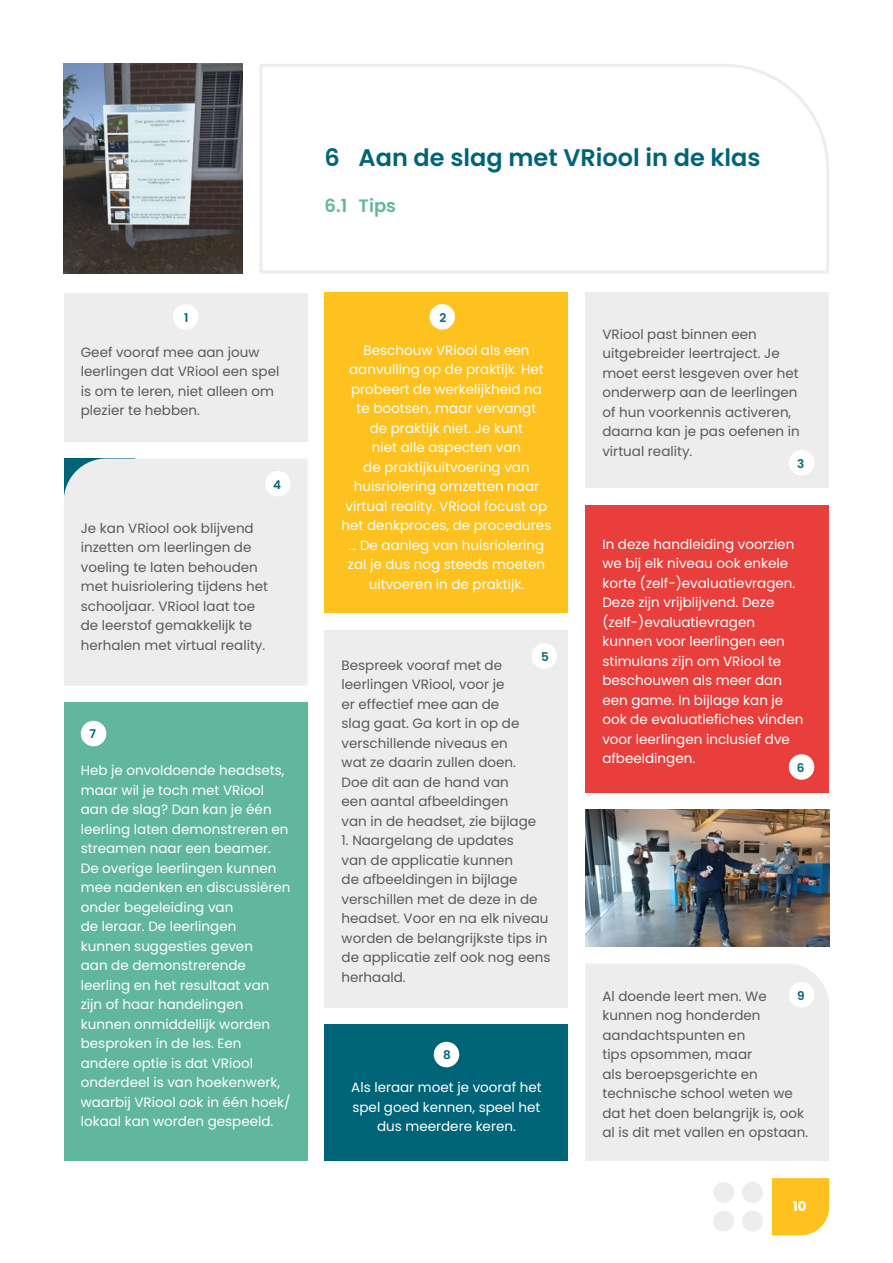
<style>
.page{position:relative;width:893px;height:1263px;background:#fff}
.page>*{position:absolute;margin:0;border:0;box-sizing:border-box;transform-origin:0 0}
.t1{font:600 24px "Poppins";color:#006478}
.t2{font:600 18px "Poppins";color:#61b79e}
.t3{font:13.5px/19.5px "Poppins";color:#fff;text-align:center}
.t4{font:13.5px/19.5px "Poppins";color:#5a5a5d}
.t5{font:700 13.5px "Poppins";color:#fff}
.t6{font:600 12px "Poppins";color:#006478}
</style>
<div class="page">
<svg style="left:772px;top:1178px;width:57px;height:57px;background:#fdc52a"></svg>
<div style="left:713px;top:1182px;width:21px;height:21px;background:#ededed;border-radius:50%"></div>
<div style="left:742px;top:1211px;width:21px;height:20px;background:#ededed;border-radius:50%"></div>
<div style="left:742px;top:1182px;width:21px;height:21px;background:#ededed;border-radius:50%"></div>
<div style="left:713px;top:1211px;width:21px;height:20px;background:#ededed;border-radius:50%"></div>
<svg style="left:259px;top:64px;width:570px;height:209px"></svg>
<div style="left:64px;top:293px;width:244px;height:148px;background:#ededed"></div>
<div style="left:325px;top:293px;width:243px;height:320px;background:#fdc21f"></div>
<div style="left:585px;top:293px;width:244px;height:195px;background:#ededed"></div>
<div style="left:64px;top:458px;width:244px;height:228px;background:#ededed"></div>
<div style="left:325px;top:630px;width:243px;height:377px;background:#ededed"></div>
<div style="left:325px;top:1024px;width:243px;height:137px;background:#006478"></div>
<div style="left:64px;top:703px;width:244px;height:458px;background:#61b79e"></div>
<div style="left:585px;top:505px;width:244px;height:288px;background:#e83f3c"></div>
<div style="left:585px;top:963px;width:244px;height:198px;background:#ededed"></div>
<div style="left:173px;top:304px;width:25px;height:26px;background:#fff;border-radius:50%"></div>
<div style="left:265px;top:471px;width:26px;height:25px;background:#fff;border-radius:50%"></div>
<div style="left:531px;top:643px;width:26px;height:26px;background:#fff;border-radius:50%"></div>
<div style="left:434px;top:1042px;width:25px;height:25px;background:#fff;border-radius:50%"></div>
<div style="left:81px;top:721px;width:25px;height:25px;background:#fff;border-radius:50%"></div>
<div style="left:789px;top:754px;width:25px;height:26px;background:#fff;border-radius:50%"></div>
<div style="left:789px;top:982px;width:25px;height:25px;background:#fff;border-radius:50%"></div>
<div style="left:429px;top:304px;width:26px;height:26px;background:#fff;border-radius:50%"></div>
<div style="left:789px;top:450px;width:25px;height:25px;background:#fff;border-radius:50%"></div>
<img style="left:585px;top:810px;width:244px;height:136px">
<img style="left:64px;top:64px;width:178px;height:209px">
<p class="t6" style="left:184px;top:310px;width:6px">1</p>
<h1 class="t1" style="left:325px;top:144px;width:438px">6 Aan de slag met VRiool in de klas</h1>
<h2 class="t2" style="left:325px;top:196px;width:73px">6.1 Tips</h2>
<p class="t6" style="left:439px;top:310px;width:8px">2</p>
<p class="t4" style="left:81px;top:342px;width:200px">Geef vooraf mee aan jouw leerlingen dat VRiool een spel is om te leren, niet alleen om plezier te hebben.</p>
<p class="t3" style="left:342px;top:340px;width:211px">Beschouw VRiool als een aanvulling op de praktijk. Het probeert de werkelijkheid na<br>te bootsen, maar vervangt<br>de praktijk niet. Je kunt<br>niet alle aspecten van<br>de praktijkuitvoering van huisriolering omzetten naar virtual reality. VRiool focust op het denkproces, de procedures … De aanleg van huisriolering zal je dus nog steeds moeten uitvoeren in de praktijk.</p>
<p class="t6" style="left:273px;top:477px;width:9px">4</p>
<p class="t4" style="left:81px;top:518px;width:189px">Je kan VRiool ook blijvend inzetten om leerlingen de voeling te laten behouden met huisriolering tijdens het schooljaar. VRiool laat toe de leerstof gemakkelijk te herhalen met virtual reality.</p>
<p class="t6" style="left:541px;top:650px;width:9px">5</p>
<p class="t4" style="left:342px;top:655px;width:196px">Bespreek vooraf met de leerlingen VRiool, voor je<br>er effectief mee aan de<br>slag gaat. Ga kort in op de verschillende niveaus en wat ze daarin zullen doen.<br>Doe dit aan de hand van een aantal afbeeldingen van in de headset, zie bijlage</p>
<p class="t4" style="left:342px;top:831px;width:210px">1. Naargelang de updates<br>van de applicatie kunnen<br>de afbeeldingen in bijlage verschillen met de deze in de headset. Voor en na elk niveau worden de belangrijkste tips in de applicatie zelf ook nog eens herhaald.</p>
<p class="t6" style="left:89px;top:727px;width:8px">7</p>
<p class="t3" style="left:81px;top:761px;width:211px;text-align:left">Heb je onvoldoende headsets, maar wil je toch met VRiool aan de slag? Dan kan je één leerling laten demonstreren en streamen naar een beamer.<br>De overige leerlingen kunnen mee nadenken en discussiëren onder begeleiding van<br>de leraar. De leerlingen<br>kunnen suggesties geven<br>aan de demonstrerende leerling en het resultaat van zijn of haar handelingen kunnen onmiddellijk worden besproken in de les. Een andere optie is dat VRiool onderdeel is van hoekenwerk, waarbij VRiool ook in één hoek/ lokaal kan worden gespeeld.</p>
<p class="t6" style="left:443px;top:1048px;width:9px">8</p>
<p class="t3" style="left:351px;top:1078px;width:192px">Als leraar moet je vooraf het spel goed kennen, speel het dus meerdere keren.</p>
<p class="t4" style="left:602px;top:324px;width:199px">VRiool past binnen een uitgebreider leertraject. Je moet eerst lesgeven over het onderwerp aan de leerlingen of hun voorkennis activeren, daarna kan je pas oefenen in virtual reality.</p>
<p class="t6" style="left:797px;top:456px;width:9px">3</p>
<p class="t3" style="left:602px;top:534px;width:202px;text-align:left">In deze handleiding voorzien we bij elk niveau ook enkele korte (zelf-)evaluatievragen.<br>Deze zijn vrijblijvend. Deze (zelf-)evaluatievragen kunnen voor leerlingen een stimulans zijn om VRiool te beschouwen als meer dan een game. In bijlage kan je ook de evaluatiefiches vinden voor leerlingen inclusief dve afbeeldingen.</p>
<p class="t6" style="left:797px;top:761px;width:9px">6</p>
<p class="t6" style="left:797px;top:988px;width:9px">9</p>
<p class="t4" style="left:602px;top:986px;width:207px">Al doende leert men. We kunnen nog honderden aandachtspunten en<br>tips opsommen, maar<br>als beroepsgerichte en technische school weten we dat het doen belangrijk is, ook al is dit met vallen en opstaan.</p>
<p class="t5" style="left:793px;top:1198px;width:15px">10</p>
</div>
